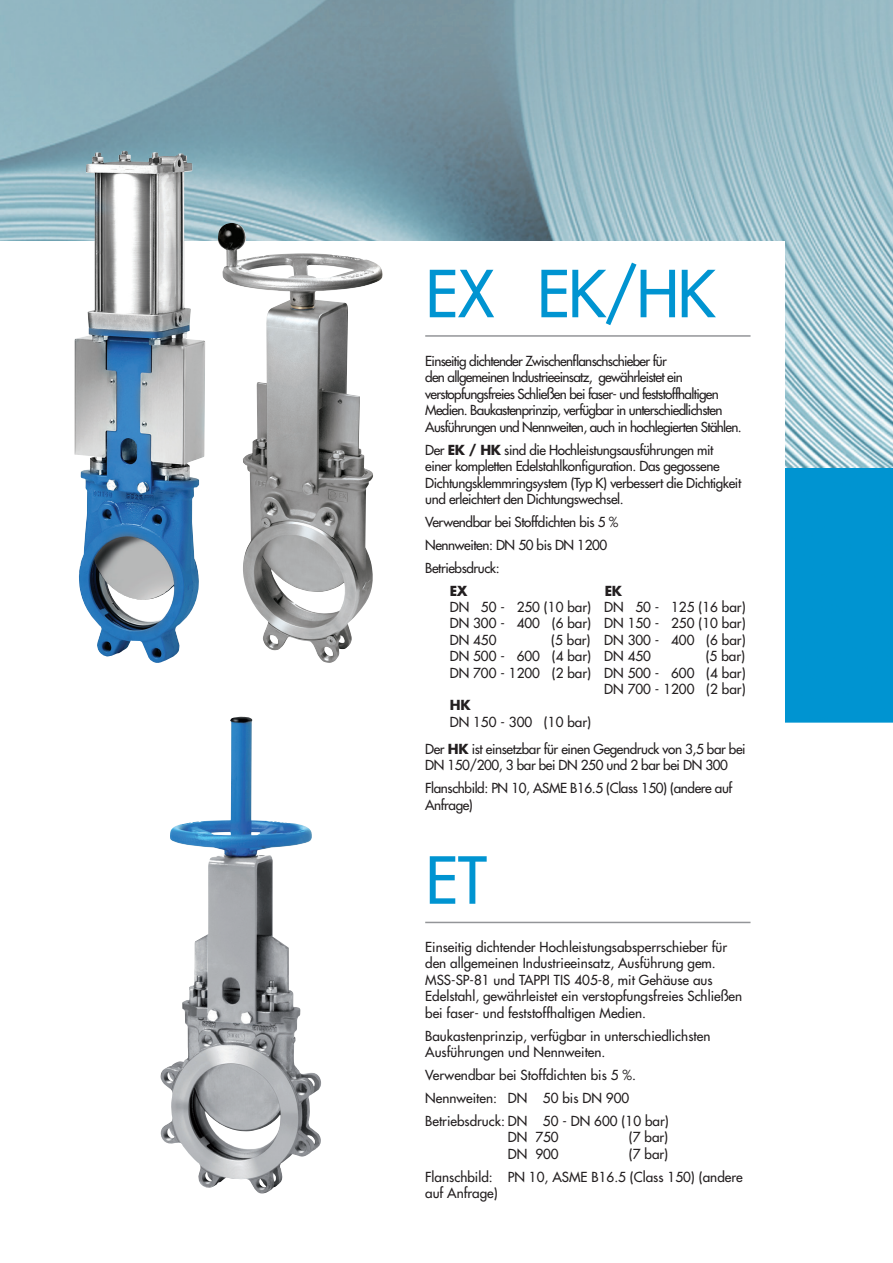
<style>
.page{position:relative;width:893px;height:1263px;background:#fff}
.page>*{position:absolute;margin:0;border:0;box-sizing:border-box;transform-origin:0 0}
.t1{font:63px "Futura";letter-spacing:-.015em;color:#0094d1}
.t2{font:13.5px/16.5px "Futura";color:#231f20}
.t3{font:13.5px/16.5px "Futura";letter-spacing:-.03em;color:#231f20}
.t4{font:13.5px/16.5px "Futura";letter-spacing:-.05em;color:#231f20}
.t5{font:700 13.5px "Futura";color:#231f20}
.s1{font-weight:700}
</style>
<div class="page">
<img style="left:0;top:0;width:893px;height:723px">
<div style="left:0;top:242px;width:784px;height:1021px;background:#fff"></div>
<hr style="left:425px;top:335px;width:325px;height:2px;background:#939598">
<hr style="left:425px;top:922px;width:325px;height:1px;background:#939598">
<img style="left:74px;top:152px;width:127px;height:511px">
<img style="left:218px;top:227px;width:155px;height:436px">
<img style="left:160px;top:717px;width:161px;height:477px">
<h1 class="t1" style="left:425px;top:253px;width:70px">EX</h1>
<h1 class="t1" style="left:537px;top:253px;width:180px">EK/HK</h1>
<p class="t4" style="left:425px;top:352px;width:318px">Einseitig dichtender Zwischenflanschschieber für<br>den allgemeinen Industrieeinsatz, gewährleistet ein verstopfungsfreies Schließen bei faser- und feststoffhaltigen Medien. Baukastenprinzip, verfügbar in unterschiedlichsten Ausführungen und Nennweiten, auch in hochlegierten Stählen.</p>
<p class="t3" style="left:425px;top:441px;width:317px">Der <span class="s1">EK / HK</span> sind die Hochleistungsausführungen mit einer kompletten Edelstahlkonfiguration. Das gegossene Dichtungsklemmringsystem (Typ K) verbessert die Dichtigkeit und erleichtert den Dichtungswechsel.</p>
<p class="t3" style="left:425px;top:510px;width:195px;line-height:23px">Verwendbar bei Stoffdichten bis 5 %<br>Nennweiten: DN 50 bis DN 1200<br>Betriebsdruck:</p>
<p class="t5" style="left:450px;top:581px;width:19px">EX</p>
<p class="t5" style="left:605px;top:581px;width:19px">EK</p>
<p class="t3" style="left:450px;top:598px;width:297px;text-align:justify">DN 50 - 250 (10 bar) DN 50 - 125 (16 bar)<br>DN 300 - 400 (6 bar) DN 150 - 250 (10 bar)<br>DN 450</p>
<p class="t2" style="left:450px;top:631px;width:297px;text-indent:102px">(5 bar) DN 300 - 400 (6 bar)<br>DN 500 - 600 (4 bar) DN 450</p>
<p class="t2" style="left:450px;top:648px;width:297px;text-align:right">(5 bar)<br>DN 700 - 1200 (2 bar) DN 500 - 600 (4 bar)<br>DN 700 - 1200 (2 bar)</p>
<p class="t2" style="left:450px;top:714px;width:143px">DN 150 - 300 (10 bar)</p>
<p class="t5" style="left:450px;top:695px;width:22px">HK</p>
<p class="t3" style="left:425px;top:740px;width:322px">Der <span class="s1">HK</span> ist einsetzbar für einen Gegendruck von 3,5 bar bei<br>DN 150/200, 3 bar bei DN 250 und 2 bar bei DN 300</p>
<p class="t3" style="left:425px;top:780px;width:308px">Flanschbild: PN 10, ASME B16.5 (Class 150) (andere auf<br>Anfrage)</p>
<h1 class="t1" style="left:425px;top:839px;width:63px">ET</h1>
<p class="t2" style="left:425px;top:938px;width:318px">Einseitig dichtender Hochleistungsabsperrschieber für den allgemeinen Industrieeinsatz, Ausführung gem.<br>MSS-SP-81 und TAPPI TIS 405-8, mit Gehäuse aus Edelstahl, gewährleistet ein verstopfungsfreies Schließen bei faser- und feststoffhaltigen Medien.</p>
<p class="t2" style="left:425px;top:1027px;width:287px">Baukastenprinzip, verfügbar in unterschiedlichsten<br>Ausführungen und Nennweiten.</p>
<p class="t2" style="left:425px;top:1063px;width:245px;line-height:23px">Verwendbar bei Stoffdichten bis 5 %.<br>Nennweiten: DN 50 bis DN 900<br>Betriebsdruck: DN 50 - DN 600 (10 bar)</p>
<p class="t3" style="left:508px;top:1129px;width:53px">DN 750</p>
<p class="t3" style="left:629px;top:1129px;width:41px">(7 bar)</p>
<p class="t3" style="left:508px;top:1145px;width:53px">DN 900</p>
<p class="t2" style="left:425px;top:1142px;width:319px;line-height:23px;text-indent:204px">(7 bar)<br>Flanschbild: PN 10, ASME B16.5 (Class 150) (andere</p>
<p class="t2" style="left:425px;top:1185px;width:74px">auf Anfrage)</p>
</div>
